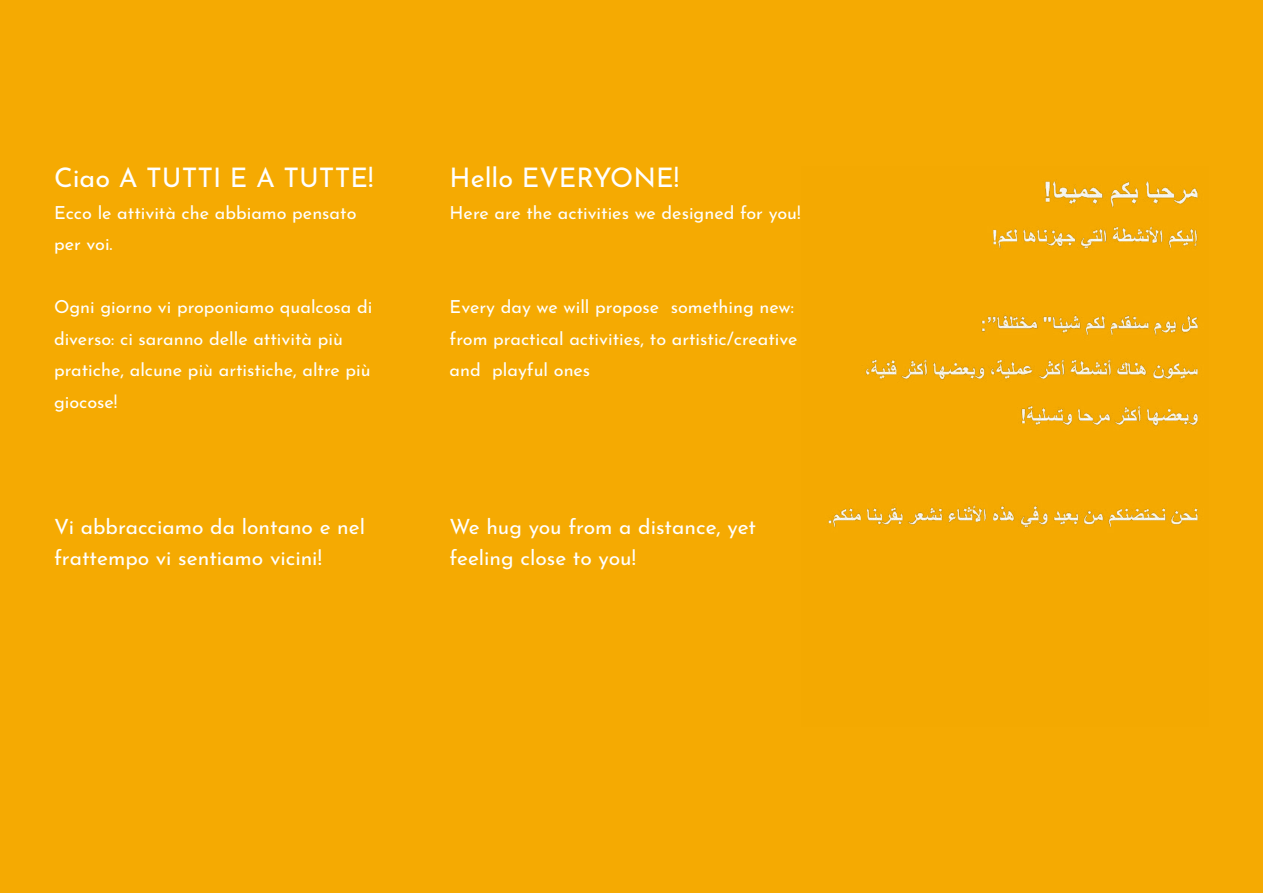
<style>
.page{position:relative;width:1263px;height:893px;background:#f5aa02}
.page>*{position:absolute;margin:0;border:0;box-sizing:border-box;transform-origin:0 0}
.t1{font:27px "Josefin Sans";color:#fff}
.t2{font:21px/31.5px "Josefin Sans";color:#fff}
.t3{font:18px/31.5px "Josefin Sans";color:#fff}
</style>
<div class="page">
<img style="left:828px;top:181px;width:370px;height:347px">
<h1 class="t1" style="left:54px;top:155px;width:321px">Ciao A TUTTI E A TUTTE!</h1>
<p class="t3" style="left:54px;top:194px;width:304px">Ecco le attività che abbiamo pensato per voi.</p>
<p class="t3" style="left:54px;top:289px;width:320px">Ogni giorno vi proponiamo qualcosa di diverso: ci saranno delle attività più pratiche, alcune più artistiche, altre più giocose!</p>
<p class="t2" style="left:54px;top:508px;width:313px">Vi abbracciamo da lontano e nel frattempo vi sentiamo vicini!</p>
<h1 class="t1" style="left:450px;top:155px;width:231px">Hello EVERYONE!</h1>
<p class="t3" style="left:450px;top:194px;width:353px">Here are the activities we designed for you!</p>
<p class="t3" style="left:450px;top:289px;width:349px">Every day we will propose something new: from practical activities, to artistic/creative and playful ones</p>
<p class="t2" style="left:450px;top:508px;width:308px">We hug you from a distance, yet feeling close to you!</p>
</div>
